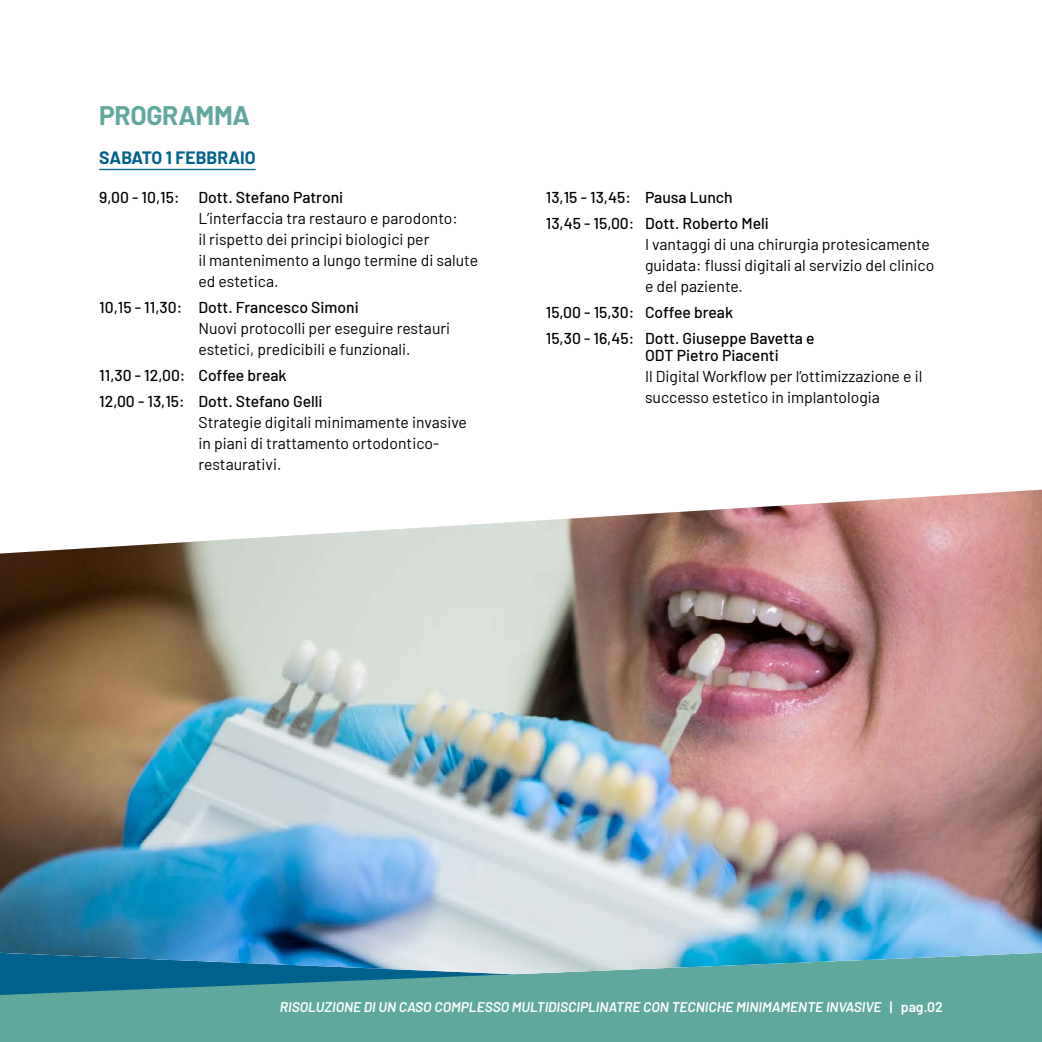
<style>
.page{position:relative;width:1042px;height:1042px;background:#fff}
.page>*{position:absolute;margin:0;border:0;box-sizing:border-box;transform-origin:0 0}
.Titolo{font:700 26.25px "Barlow";letter-spacing:-.01em;color:#60a89e}
.Sottotitolo{font:700 17.5px "Barlow";color:#00618d}
.Testo{font:15.75px/21px "Barlow";color:#000}
.Testo-2{font:500 15.75px/16.8px "Barlow";color:#000}
.t1{font:italic 600 14px "Barlow";color:#fff}
.s1{font-weight:500}
.s2{font-style:normal}
</style>
<div class="page">
<svg style="left:0;top:974px;width:1042px;height:68px;background:#58a29c"></svg>
<hr style="left:99px;top:169px;width:157px;height:1px;background:#00618d">
<img style="left:0;top:490px;width:1042px;height:484px">
<p class="Titolo" style="left:99px;top:97px;width:152px">PROGRAMMA</p>
<p class="Sottotitolo" style="left:99px;top:145px;width:158px">SABATO 1 FEBBRAIO</p>
<p class="Testo" style="left:198px;top:185px;width:281px;text-indent:-99px"><span class="s1">9,00 - 10,15: Dott. Stefano Patroni<br></span>L’interfaccia tra restauro e parodonto:<br>il rispetto dei principi biologici per<br>il mantenimento a lungo termine di salute ed estetica.</p>
<p class="Testo" style="left:198px;top:295px;width:253px;text-indent:-99px"><span class="s1">10,15 - 11,30: Dott. Francesco Simoni<br></span>Nuovi protocolli per eseguire restauri estetici, predicibili e funzionali.</p>
<p class="Testo-2" style="left:99px;top:365px;width:189px">11,30 - 12,00: Coffee break</p>
<p class="Testo" style="left:198px;top:389px;width:270px;text-indent:-99px"><span class="s1">12,00 - 13,15: Dott. Stefano Gelli<br></span>Strategie digitali minimamente invasive in piani di trattamento ortodontico&shy;restaurativi.</p>
<p class="Testo-2" style="left:546px;top:187px;width:188px">13,15 - 13,45: Pausa Lunch</p>
<p class="Testo" style="left:645px;top:211px;width:291px;text-indent:-99px"><span class="s1">13,45 - 15,00: Dott. Roberto Meli<br></span>I vantaggi di una chirurgia protesicamente guidata: flussi digitali al servizio del clinico e del paziente.</p>
<p class="Testo-2" style="left:546px;top:302px;width:189px">15,00 - 15,30: Coffee break</p>
<p class="Testo-2" style="left:645px;top:328px;width:171px;text-indent:-99px">15,30 - 16,45: Dott. Giuseppe Bavetta e<br>ODT Pietro Piacenti</p>
<p class="Testo" style="left:645px;top:364px;width:279px">Il Digital Workflow per l’ottimizzazione e il successo estetico in implantologia</p>
<p class="t1" style="left:280px;top:997px;width:664px">RISOLUZIONE DI UN CASO COMPLESSO MULTIDISCIPLINATRE CON TECNICHE MINIMAMENTE INVASIVE <span class="s2">| pag.02</span></p>
</div>
